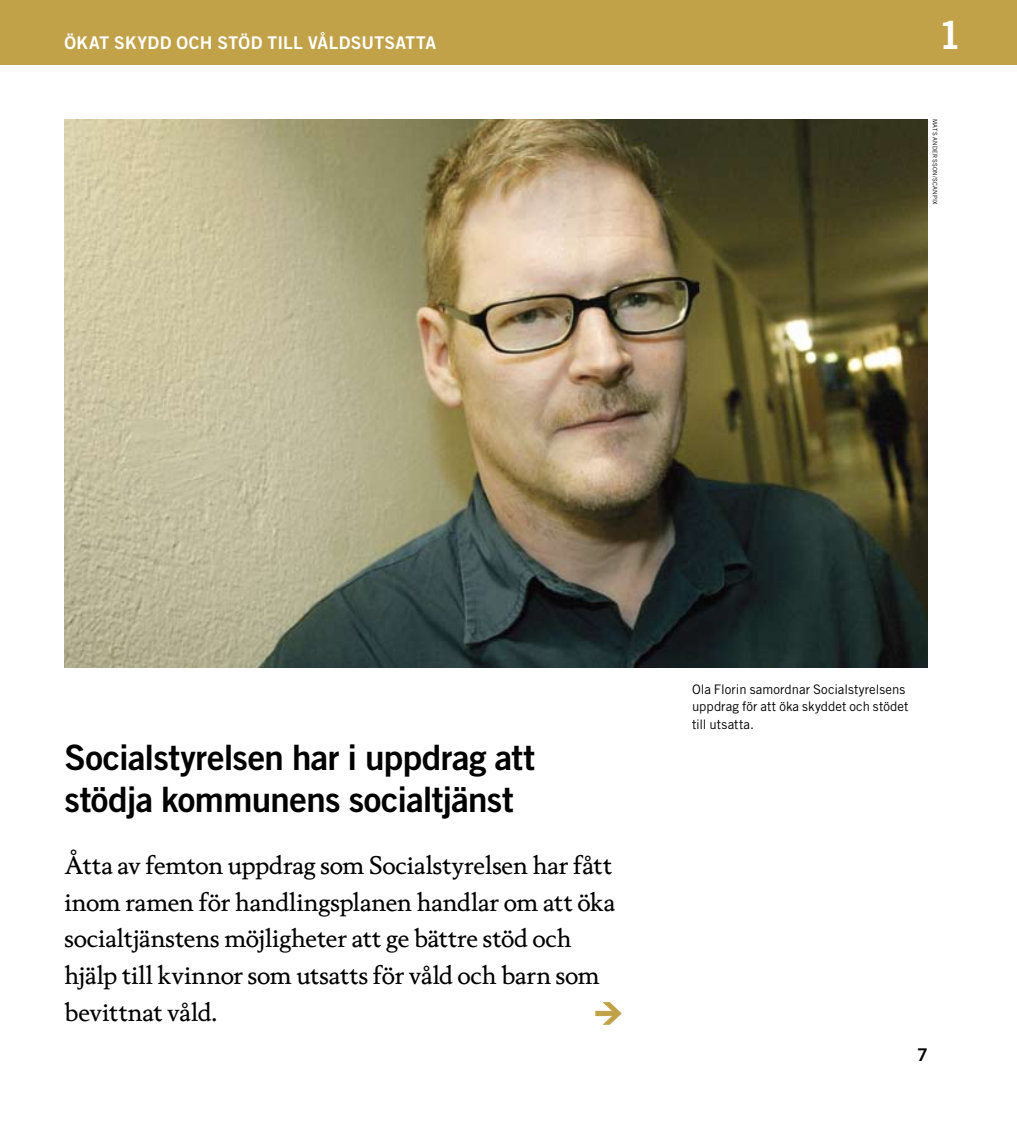
<style>
.page{position:relative;width:1017px;height:1141px;background:#fff}
.page>*{position:absolute;margin:0;border:0;box-sizing:border-box;transform-origin:0 0}
.t1{font:38.5px "Trade Gothic Bold Two";color:#fff}
.t2{font:35px/42px "Trade Gothic Bold Two";letter-spacing:-.015em;color:#000}
.t3{font:24.5px/36.8px "Berling Nova Text Pro";letter-spacing:-.01em;color:#000}
.t4{font:17.5px "Trade Gothic Bold Two";letter-spacing:.03em;color:#fff}
.t5{font:17.5px "Trade Gothic Bold Two";color:#000}
.t6{font:13.12px/17.5px "Trade Gothic";letter-spacing:.005em;color:#000}
.t7{font:6.12px "Trade Gothic";letter-spacing:.045em;color:#000}
</style>
<div class="page">
<div style="left:0;top:0;width:1017px;height:64px;background:#c1a249"></div>
<img style="left:64px;top:119px;width:864px;height:548px">
<svg style="left:595px;top:1002px;width:27px;height:23px"></svg>
<p class="t4" style="left:64px;top:32px;width:371px">Ökat skydd och stöd ti ll våldsutsatta</p>
<h1 class="t1" style="left:938px;top:12px;width:25px">1</h1>
<p class="t7" style="left:939px;top:119px;width:87px;rotate:90deg">mats andersson/scanpix</p>
<h2 class="t2" style="left:64px;top:736px;width:472px">Socialstyrelsen har i uppdrag att stödja kommunens socialtjänst</h2>
<p class="t3" style="left:64px;top:846px;width:552px">Åtta av femton uppdrag som Socialstyrelsen har fått inom ramen för handlingsplanen handlar om att öka socialtjänstens möjligheter att ge bättre stöd och hjälp till kvinnor som utsatts för våld och barn som bevittnat våld.</p>
<p class="t6" style="left:692px;top:680px;width:218px">Ola Florin samordnar Socialstyrelsens uppdrag för att öka skyddet och stödet till utsatta.</p>
<p class="t5" style="left:917px;top:1044px;width:12px">7</p>
</div>
